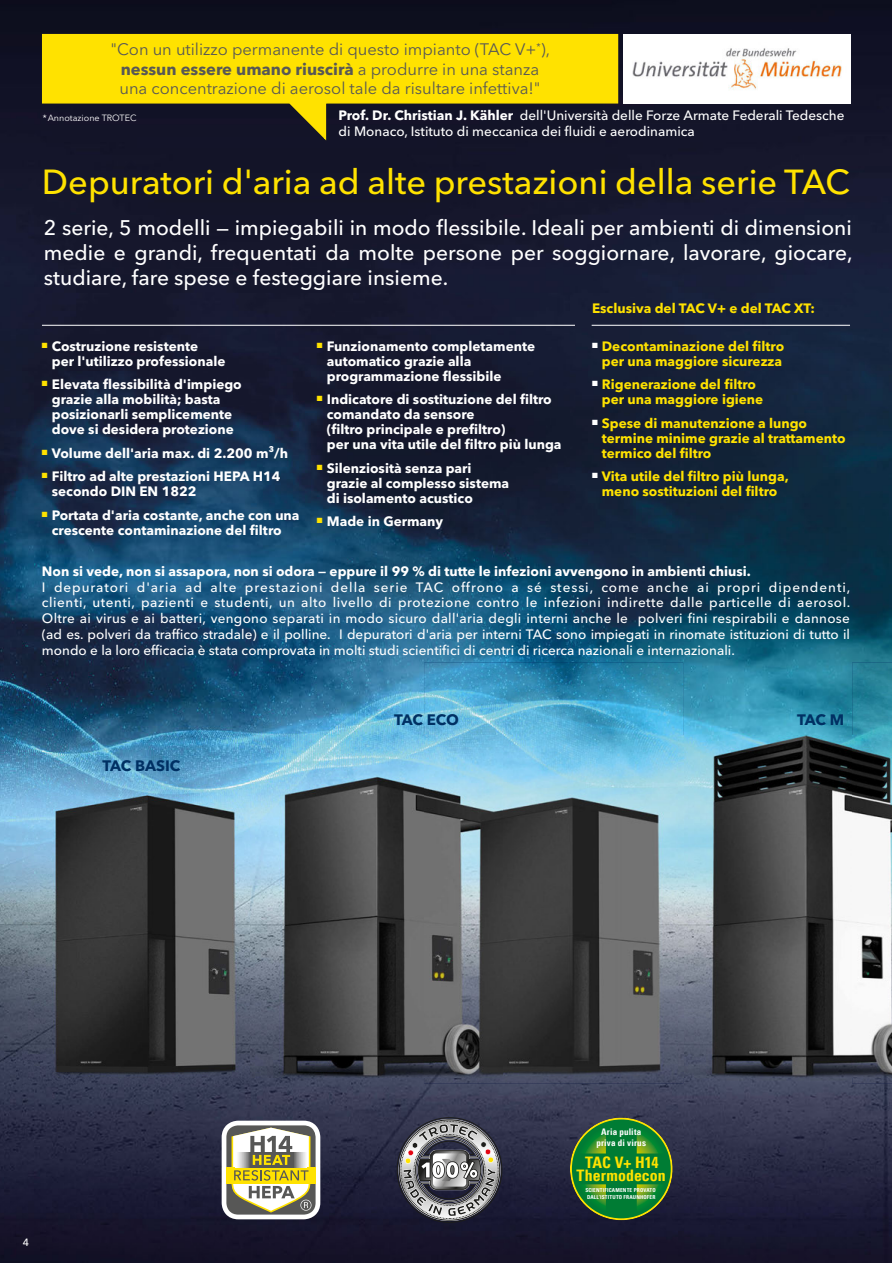
<style>
.page{position:relative;width:892px;height:1263px;background:#fff}
.page>*{position:absolute;margin:0;border:0;box-sizing:border-box;transform-origin:0 0}
.t1{font:500 34.5px "Avenir Next W1 G";color:#ffe200}
.t2{font:500 21px/25.2px "Avenir Next W1 G";color:#fff;text-align:justify}
.t3{font:16.5px/19.5px "Avenir Next W1 G";color:#575756;text-align:center}
.t4{font:15.9px/13.6px "Univers Com 67 Bold Cond";letter-spacing:.005em;color:#ffe200;text-align:center}
.t5{font:700 15px "Avenir Next W1 G";letter-spacing:-.015em;color:#003063}
.t6{font:500 13.5px/15.8px "Avenir Next W1 G";color:#fff;text-align:justify}
.t7{font:700 13.5px/15px "Avenir Next W1 G";color:#fff}
.t8{font:700 13.5px/15px "Avenir Next W1 G";color:#ffe200;text-align:center}
.t9{font:500 10.5px "Avenir Next W1 G";color:#fff}
.t10{font:9px/10.8px "Univers Com 67 Bold Cond";letter-spacing:.015em;color:#fff;text-align:center}
.t11{font:9px "Avenir Next W1 G";color:#fff}
.t12{font:5.4px/6.4px "Univers Com 67 Bold Cond";letter-spacing:.025em;color:#fff;text-align:center}
.s1{font-weight:700}
</style>
<div class="page">
<img style="left:0;top:0;width:892px;height:1263px">
<hr style="left:42px;top:325px;width:533px;height:1px;background:#fff">
<hr style="left:592px;top:325px;width:258px;height:1px;background:#fff">
<svg style="left:570px;top:1117px;width:103px;height:103px;background:#217332"></svg>
<svg style="left:222px;top:1120px;width:98px;height:99px"></svg>
<svg style="left:399px;top:1120px;width:101px;height:100px;background:#79797e"></svg>
<svg style="left:41px;top:33px;width:578px;height:109px;background:#ab980d"></svg>
<div style="left:623px;top:34px;width:228px;height:69px;background:#fff"></div>
<img style="left:632px;top:48px;width:210px;height:42px">
<img style="left:250px;top:736px;width:174px;height:341px">
<img style="left:424px;top:662px;width:259px;height:421px">
<img style="left:424px;top:714px;width:34px;height:11px">
<img style="left:679px;top:736px;width:173px;height:341px">
<img style="left:852px;top:662px;width:40px;height:421px">
<img style="left:23px;top:779px;width:227px;height:307px">
<p class="t3" style="left:111px;top:41px;width:441px">"Con un utilizzo permanente di questo impianto (TAC V+<sup>*</sup>), <span class="s1">nessun essere umano riuscirà</span> a produrre in una stanza una concentrazione di aerosol tale da risultare infettiva!"</p>
<p class="t6" style="left:339px;top:109px;width:507px;line-height:16.2px"><span class="s1">Prof. Dr. Christian J. Kähler</span> dell'Università delle Forze Armate Federali Tedesche di Monaco, Istituto di meccanica dei fluidi e aerodinamica</p>
<p class="t11" style="left:43px;top:114px;width:95px">*Annotazione TROTEC</p>
<h1 class="t1" style="left:42px;top:168px;width:809px">Depuratori d'aria ad alte prestazioni della serie TAC</h1>
<h2 class="t2" style="left:44px;top:217px;width:810px">2 serie, 5 modelli — impiegabili in modo flessibile. Ideali per ambienti di dimensioni medie e grandi, frequentati da molte persone per soggiornare, lavorare, giocare, studiare, fare spese e festeggiare insieme.</h2>
<p class="t7" style="left:52px;top:339px;width:175px;text-indent:-10px"><sup>■</sup> Costruzione resistente<br>per l'utilizzo professionale</p>
<p class="t7" style="left:52px;top:378px;width:191px;text-indent:-10px"><sup>■</sup> Elevata flessibilità d'impiego grazie alla mobilità; basta posizionarli semplicemente dove si desidera protezione</p>
<p class="t7" style="left:42px;top:446px;width:248px"><sup>■</sup> Volume dell'aria max. di 2.200 m³/h</p>
<p class="t7" style="left:52px;top:470px;width:230px;text-indent:-10px"><sup>■</sup> Filtro ad alte prestazioni HEPA H14 secondo DIN EN 1822</p>
<p class="t7" style="left:52px;top:508px;width:249px;text-indent:-10px"><sup>■</sup> Portata d'aria costante, anche con una crescente contaminazione del filtro</p>
<p class="t7" style="left:327px;top:339px;width:210px;text-indent:-10px"><sup>■</sup> Funzionamento completamente automatico grazie alla programmazione flessibile</p>
<p class="t7" style="left:327px;top:393px;width:236px;text-indent:-10px"><sup>■</sup> Indicatore di sostituzione del filtro comandato da sensore<br>(filtro principale e prefiltro)<br>per una vita utile del filtro più lunga</p>
<p class="t7" style="left:327px;top:461px;width:184px;text-indent:-10px"><sup>■</sup> Silenziosità senza pari grazie al complesso sistema di isolamento acustico</p>
<p class="t7" style="left:317px;top:515px;width:128px"><sup>■</sup> Made in Germany</p>
<p class="t8" style="left:592px;top:301px;width:224px">Esclusiva del TAC V+ e del TAC XT:</p>
<p class="t8" style="left:592px;top:339px;width:194px"><sup>■</sup> Decontaminazione del filtro per una maggiore sicurezza</p>
<p class="t8" style="left:602px;top:378px;width:163px;text-align:left;text-indent:-10px"><sup>■</sup> Rigenerazione del filtro per una maggiore igiene</p>
<p class="t8" style="left:602px;top:416px;width:245px;text-align:left;text-indent:-10px"><sup>■</sup> Spese di manutenzione a lungo termine minime grazie al trattamento termico del filtro</p>
<p class="t8" style="left:592px;top:470px;width:198px"><sup>■</sup> Vita utile del filtro più lunga, meno sostituzioni del filtro</p>
<p class="t7" style="left:42px;top:565px;width:710px">Non si vede, non si assapora, non si odora — eppure il 99 % di tutte le infezioni avvengono in ambienti chiusi.</p>
<p class="t6" style="left:42px;top:580px;width:810px">I depuratori d'aria ad alte prestazioni della serie TAC offrono a sé stessi, come anche ai propri dipendenti, clienti, utenti, pazienti e studenti, un alto livello di protezione contro le infezioni indirette dalle particelle di aerosol.<br>Oltre ai virus e ai batteri, vengono separati in modo sicuro dall'aria degli interni anche le polveri fini respirabili e dannose (ad es. polveri da traffico stradale) e il polline. I depuratori d'aria per interni TAC sono impiegati in rinomate istituzioni di tutto il mondo e la loro efficacia è stata comprovata in molti studi scientifici di centri di ricerca nazionali e internazionali.</p>
<p class="t5" style="left:102px;top:759px;width:79px">TAC BASIC</p>
<p class="t5" style="left:394px;top:714px;width:67px">TAC ECO</p>
<p class="t5" style="left:797px;top:714px;width:49px">TAC M</p>
<p class="t9" style="left:23px;top:1237px;width:8px">4</p>
<p class="t10" style="left:596px;top:1127px;width:51px">Aria pulita priva di virus</p>
<p class="t4" style="left:577px;top:1157px;width:91px">TAC V+ H14<br>Thermodecon</p>
<p class="t12" style="left:585px;top:1187px;width:72px">SCIENTIFICAMENTE PROVATO<br>DALL‘ISTITUTO FRAUNHOFER</p>
</div>
